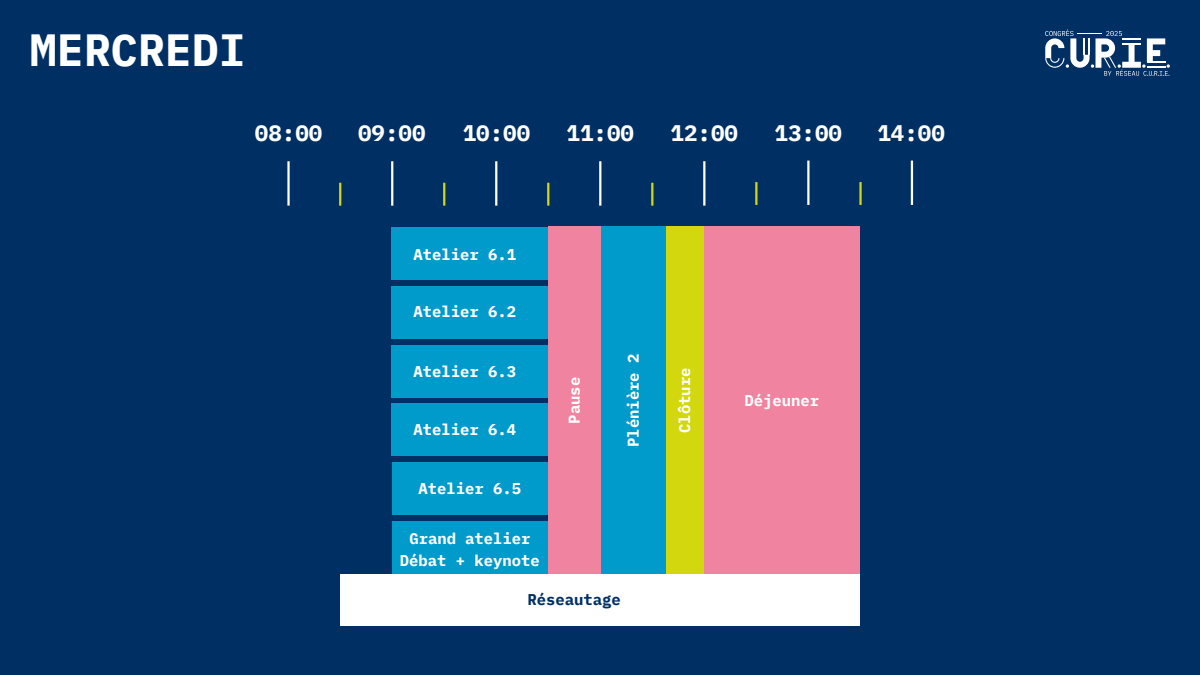
<style>
.page{position:relative;width:1200px;height:675px;background:#003063}
.page>*{position:absolute;margin:0;border:0;box-sizing:border-box;transform-origin:0 0}
.t1{font:700 45px "IBM Plex Mono";color:#fff}
.t2{font:700 22.5px "IBM Plex Mono";color:#fff}
.t3{font:700 15.6px "IBM Plex Mono";color:#fff}
.t4{font:700 15.6px "IBM Plex Mono";color:#003063}
.t5{font:700 15.5px "IBM Plex Mono";color:#fff}
</style>
<div class="page">
<hr style="left:287px;top:161px;width:3px;height:45px;background:#fff">
<hr style="left:339px;top:183px;width:2px;height:23px;background:#d3d80e">
<hr style="left:391px;top:161px;width:2px;height:45px;background:#fff">
<hr style="left:443px;top:183px;width:2px;height:23px;background:#d3d80e">
<hr style="left:495px;top:161px;width:2px;height:45px;background:#fff">
<hr style="left:547px;top:183px;width:2px;height:23px;background:#d3d80e">
<hr style="left:599px;top:161px;width:2px;height:45px;background:#fff">
<hr style="left:651px;top:183px;width:2px;height:23px;background:#d3d80e">
<hr style="left:703px;top:161px;width:2px;height:45px;background:#fff">
<hr style="left:755px;top:182px;width:2px;height:23px;background:#d3d80e">
<hr style="left:807px;top:161px;width:3px;height:44px;background:#fff">
<div style="left:548px;top:227px;width:53px;height:347px;background:#f084a0"></div>
<div style="left:392px;top:227px;width:156px;height:53px;background:#009acb"></div>
<div style="left:392px;top:286px;width:156px;height:52px;background:#009acb"></div>
<div style="left:392px;top:345px;width:156px;height:52px;background:#009acb"></div>
<div style="left:392px;top:404px;width:156px;height:52px;background:#009acb"></div>
<div style="left:666px;top:227px;width:38px;height:347px;background:#d3d80e"></div>
<div style="left:392px;top:462px;width:156px;height:53px;background:#009acb"></div>
<div style="left:392px;top:521px;width:156px;height:53px;background:#009acb"></div>
<div style="left:601px;top:227px;width:65px;height:347px;background:#009acb"></div>
<div style="left:704px;top:227px;width:156px;height:347px;background:#f084a0"></div>
<div style="left:340px;top:574px;width:520px;height:51px;background:#fff"></div>
<hr style="left:859px;top:182px;width:3px;height:23px;background:#d3d80e">
<hr style="left:911px;top:161px;width:2px;height:44px;background:#fff">
<svg style="left:1045px;top:29px;width:125px;height:47px"></svg>
<h1 class="t1" style="left:30px;top:19px;width:217px">MERCREDI</h1>
<h2 class="t2" style="left:255px;top:118px;width:69px">08:00</h2>
<p class="t2" style="left:358px;top:118px;width:69px">09:00</p>
<p class="t2" style="left:463px;top:118px;width:69px">10:00</p>
<h2 class="t2" style="left:566px;top:118px;width:69px">11:00</h2>
<p class="t2" style="left:671px;top:118px;width:69px">12:00</p>
<p class="t2" style="left:775px;top:118px;width:69px">13:00</p>
<p class="t2" style="left:877px;top:118px;width:69px">14:00</p>
<h2 class="t3" style="left:414px;top:244px;width:104px">Atelier 6.1</h2>
<p class="t3" style="left:414px;top:301px;width:104px">Atelier 6.2</p>
<p class="t3" style="left:414px;top:361px;width:104px">Atelier 6.3</p>
<h2 class="t3" style="left:414px;top:419px;width:104px">Atelier 6.4</h2>
<p class="t3" style="left:418px;top:478px;width:104px">Atelier 6.5</p>
<h2 class="t5" style="left:409px;top:528px;width:123px">Grand atelier</h2>
<p class="t5" style="left:400px;top:550px;width:141px">Débat + keynote</p>
<h2 class="t3" style="left:564px;top:424px;width:48px;rotate:-90deg">Pause</h2>
<p class="t3" style="left:623px;top:447px;width:95px;rotate:-90deg">Plénière 2</p>
<h2 class="t4" style="left:528px;top:589px;width:95px">Réseautage</h2>
<p class="t3" style="left:674px;top:433px;width:67px;rotate:-90deg">Clôture</p>
<p class="t3" style="left:745px;top:390px;width:76px">Déjeuner</p>
</div>
